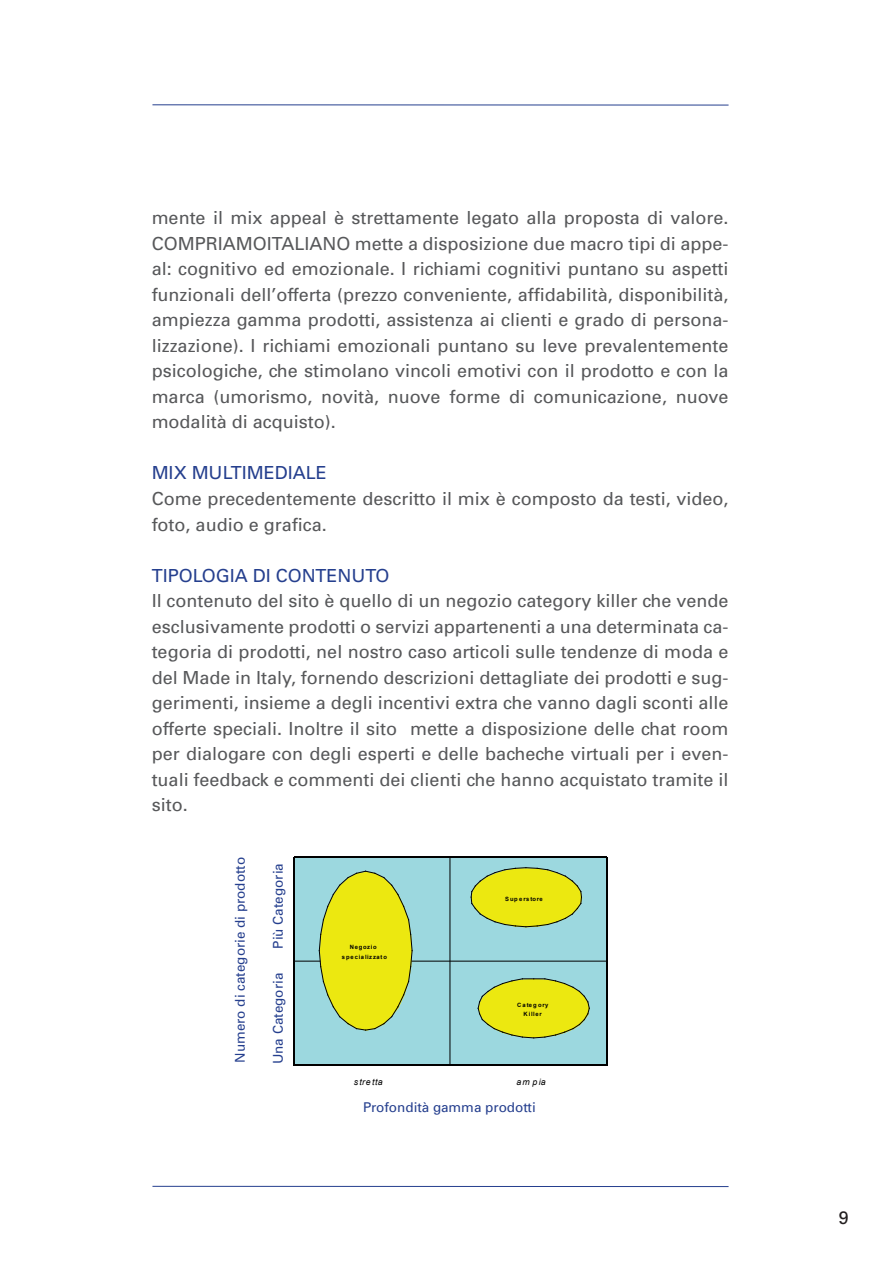
<style>
.page{position:relative;width:893px;height:1263px;background:#fff}
.page>*{position:absolute;margin:0;border:0;box-sizing:border-box;transform-origin:0 0}
.t1{font:18px/25.5px "Univers";color:#57585a;text-align:justify}
.t2{font:18px "Univers";color:#253f8e}
.t3{font:18px "Univers";color:#231f20}
.t4{font:13.5px "Univers";color:#253f8e}
.t5{font:italic 8.85px "Arial";letter-spacing:.06em;color:#000}
.t6{font:700 5.85px/9.3px "Arial";letter-spacing:.125em;color:#000;text-align:center}
</style>
<div class="page">
<hr style="left:152px;top:1186px;width:577px;height:1px;background:#253f8e">
<hr style="left:152px;top:105px;width:577px;height:1px;background:#253f8e">
<div style="left:450px;top:961px;width:157px;height:104px;background:#9cd8df"></div>
<div style="left:294px;top:961px;width:156px;height:104px;background:#9cd8df"></div>
<div style="left:450px;top:857px;width:157px;height:104px;background:#9cd8df"></div>
<div style="left:294px;top:857px;width:156px;height:104px;background:#9cd8df"></div>
<hr style="left:294px;top:856px;width:313px;height:2px;background:#000">
<hr style="left:294px;top:961px;width:312px;height:1px;background:#000">
<hr style="left:294px;top:1064px;width:313px;height:2px;background:#000">
<hr style="left:293px;top:857px;width:2px;height:208px;background:#000">
<hr style="left:450px;top:856px;width:1px;height:209px;background:#000">
<hr style="left:606px;top:857px;width:2px;height:208px;background:#000">
<svg style="left:477px;top:978px;width:113px;height:60px"></svg>
<svg style="left:319px;top:870px;width:94px;height:161px"></svg>
<svg style="left:470px;top:867px;width:112px;height:60px"></svg>
<p class="t1" style="left:152px;top:205px;width:578px">mente il mix appeal è strettamente legato alla proposta di valore.<br>COMPRIAMOITALIANO mette a disposizione due macro tipi di appe&shy;al: cognitivo ed emozionale. I richiami cognitivi puntano su aspetti funzionali dell’offerta (prezzo conveniente, affidabilità, disponibilità, ampiezza gamma prodotti, assistenza ai clienti e grado di persona&shy;lizzazione). I richiami emozionali puntano su leve prevalentemente psicologiche, che stimolano vincoli emotivi con il prodotto e con la marca (umorismo, novità, nuove forme di comunicazione, nuove modalità di acquisto).</p>
<p class="t2" style="left:152px;top:462px;width:177px">MIX MULTIMEDIALE</p>
<p class="t1" style="left:152px;top:486px;width:578px">Come precedentemente descritto il mix è composto da testi, video, foto, audio e grafica.</p>
<p class="t2" style="left:152px;top:564px;width:239px">TIPOLOGIA DI CONTENUTO</p>
<p class="t1" style="left:152px;top:588px;width:578px">Il contenuto del sito è quello di un negozio category killer che vende esclusivamente prodotti o servizi appartenenti a una determinata ca&shy;tegoria di prodotti, nel nostro caso articoli sulle tendenze di moda e del Made in Italy, fornendo descrizioni dettagliate dei prodotti e sug&shy;gerimenti, insieme a degli incentivi extra che vanno dagli sconti alle offerte speciali. Inoltre il sito mette a disposizione delle chat room per dialogare con degli esperti e delle bacheche virtuali per i even&shy;tuali feedback e commenti dei clienti che hanno acquistato tramite il sito.</p>
<p class="t4" style="left:232px;top:1063px;width:207px;rotate:-90deg">Numero di categorie di prodotto</p>
<p class="t4" style="left:270px;top:948px;width:87px;rotate:-90deg">Più Categoria</p>
<p class="t4" style="left:270px;top:1064px;width:93px;rotate:-90deg">Una Categoria</p>
<p class="t6" style="left:342px;top:943px;width:47px">Negozio specializzato</p>
<p class="t6" style="left:505px;top:894px;width:39px">Superstore</p>
<p class="t6" style="left:517px;top:1000px;width:33px">Category<br>K iller</p>
<p class="t5" style="left:354px;top:1077px;width:30px">stre tta</p>
<p class="t5" style="left:516px;top:1077px;width:31px">am pia</p>
<p class="t4" style="left:363px;top:1098px;width:174px">Profondità gamma prodotti</p>
<p class="t3" style="left:839px;top:1206px;width:12px">9</p>
</div>
